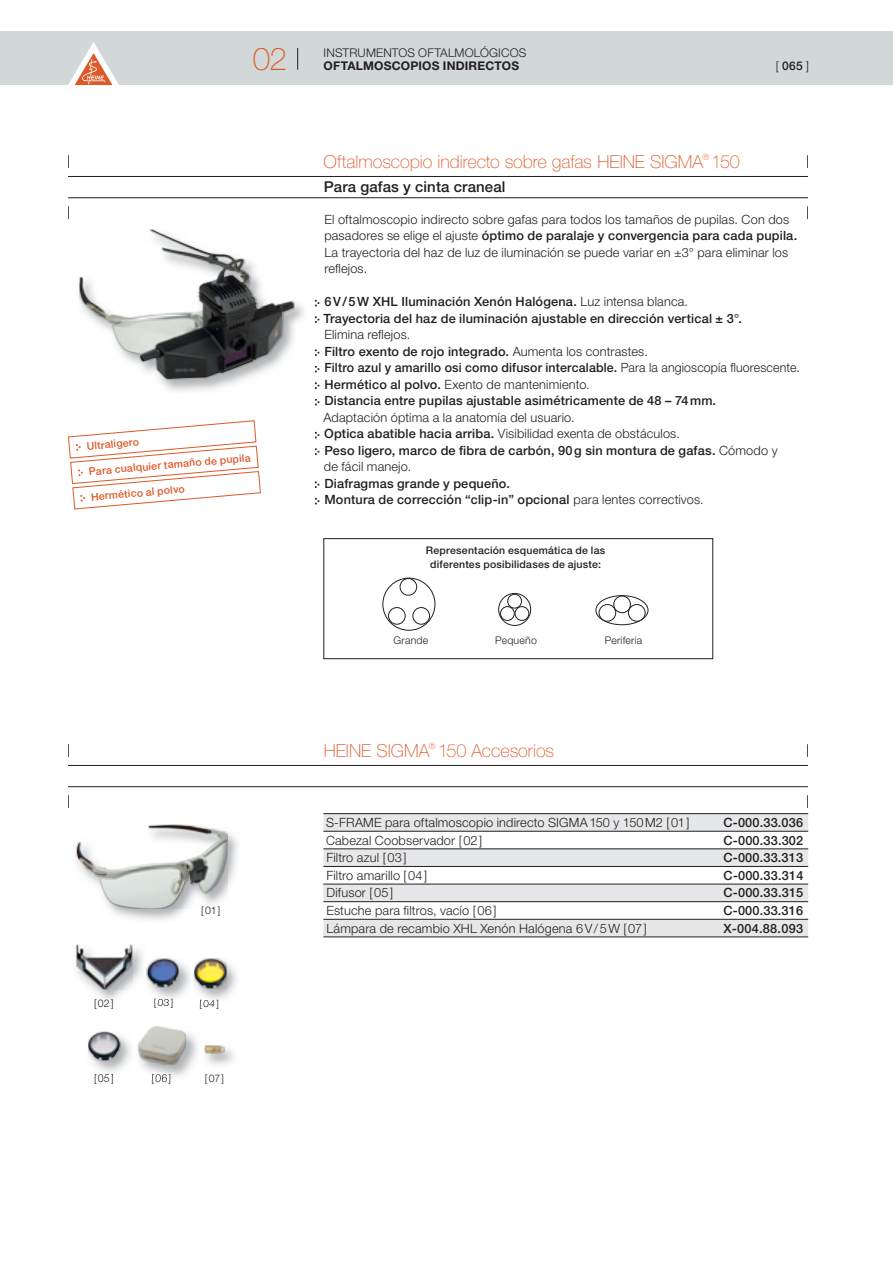
<style>
.page{position:relative;width:893px;height:1263px;background:#fff}
.page>*{position:absolute;margin:0;border:0;box-sizing:border-box;transform-origin:0 0}
.t1{font:100 31.5px "Helvetica Neue LT Std";color:#dd5928}
.t2{font:100 18px "Helvetica Neue LT Std";color:#dd5928}
.t3{font:500 15px "Helvetica Neue LT Std";letter-spacing:.01em;color:#231f20}
.t4{font:300 12.75px/16.5px "Helvetica Neue LT Std";letter-spacing:.01em;color:#231f20}
.t5{font:500 12.75px/16.5px "Helvetica Neue LT Std";letter-spacing:.015em;color:#231f20}
.t6{font:300 12px "Helvetica Neue LT Std";letter-spacing:.015em;color:#231f20}
.t7{font:700 12px "Helvetica Neue LT Std";letter-spacing:.02em;color:#231f20}
.t8{font:500 12px "Helvetica Neue LT Std";color:#231f20}
.t9{font:500 10.5px/13.5px "Helvetica Neue LT Std";letter-spacing:.02em;color:#231f20;text-align:center}
.t10{font:500 10.5px "Helvetica Neue LT Std";color:#dd5928}
.t11{font:300 10.5px "Helvetica Neue LT Std";letter-spacing:.02em;color:#231f20}
.s1{font-weight:300}
.s2{font-weight:500}
</style>
<div class="page">
<div style="left:0;top:32px;width:893px;height:53px;background:#d2d7d7"></div>
<svg style="left:297px;top:48px;width:1px;height:22px"></svg>
<svg style="left:68px;top:42px;width:51px;height:43px"></svg>
<img style="left:158px;top:301px;width:146px;height:91px">
<img style="left:79px;top:230px;width:215px;height:149px">
<img style="left:77px;top:825px;width:150px;height:84px">
<img style="left:206px;top:1046px;width:28px;height:19px">
<img style="left:205px;top:1045px;width:19px;height:9px">
<img style="left:76px;top:944px;width:67px;height:56px">
<img style="left:77px;top:945px;width:55px;height:44px">
<img style="left:142px;top:1026px;width:56px;height:53px">
<img style="left:149px;top:1074px;width:3px;height:5px">
<img style="left:152px;top:1074px;width:18px;height:5px">
<img style="left:138px;top:1043px;width:1px;height:13px">
<img style="left:139px;top:1027px;width:47px;height:38px">
<img style="left:92px;top:1036px;width:39px;height:36px">
<svg style="left:94px;top:1074px;width:19px;height:1px"></svg>
<img style="left:91px;top:1031px;width:29px;height:30px">
<img style="left:88px;top:1032px;width:32px;height:28px">
<img style="left:146px;top:962px;width:91px;height:41px">
<img style="left:154px;top:999px;width:18px;height:3px">
<img style="left:178px;top:962px;width:1px;height:25px">
<img style="left:147px;top:958px;width:31px;height:29px">
<img style="left:196px;top:1000px;width:4px;height:3px">
<img style="left:200px;top:1000px;width:18px;height:3px">
<img style="left:191px;top:962px;width:1px;height:40px">
<img style="left:194px;top:988px;width:33px;height:1px">
<img style="left:194px;top:958px;width:33px;height:30px">
<hr style="left:68px;top:176px;width:740px;height:1px;background:#231f20">
<hr style="left:68px;top:197px;width:740px;height:1px;background:#231f20">
<svg style="left:68px;top:155px;width:1px;height:13px"></svg>
<svg style="left:68px;top:206px;width:1px;height:13px"></svg>
<svg style="left:807px;top:155px;width:1px;height:13px"></svg>
<svg style="left:807px;top:206px;width:1px;height:13px"></svg>
<hr style="left:68px;top:765px;width:740px;height:1px;background:#231f20">
<hr style="left:68px;top:786px;width:740px;height:1px;background:#231f20">
<svg style="left:68px;top:744px;width:1px;height:13px"></svg>
<svg style="left:68px;top:795px;width:1px;height:13px"></svg>
<svg style="left:807px;top:744px;width:1px;height:13px"></svg>
<svg style="left:807px;top:795px;width:1px;height:13px"></svg>
<svg style="left:315px;top:300px;width:4px;height:6px"></svg>
<svg style="left:315px;top:316px;width:4px;height:7px"></svg>
<svg style="left:315px;top:349px;width:4px;height:7px"></svg>
<svg style="left:315px;top:366px;width:4px;height:6px"></svg>
<svg style="left:315px;top:382px;width:4px;height:7px"></svg>
<svg style="left:315px;top:399px;width:4px;height:6px"></svg>
<svg style="left:315px;top:432px;width:4px;height:6px"></svg>
<svg style="left:315px;top:448px;width:4px;height:7px"></svg>
<svg style="left:315px;top:481px;width:4px;height:7px"></svg>
<svg style="left:315px;top:498px;width:4px;height:6px"></svg>
<svg style="left:68px;top:420px;width:193px;height:90px"></svg>
<div style="left:400px;top:578px;width:17px;height:17px;border:1px solid #231f20;border-radius:50%"></div>
<div style="left:388px;top:607px;width:17px;height:17px;border:1px solid #231f20;border-radius:50%"></div>
<div style="left:413px;top:607px;width:17px;height:17px;border:1px solid #231f20;border-radius:50%"></div>
<svg style="left:499px;top:593px;width:32px;height:32px"></svg>
<div style="left:498px;top:593px;width:33px;height:33px;border:1px solid #231f20;border-radius:50%"></div>
<div style="left:500px;top:607px;width:14px;height:13px;background:#fff;border-radius:50%"></div>
<div style="left:500px;top:606px;width:15px;height:15px;border:1px solid #231f20;border-radius:50%"></div>
<div style="left:508px;top:594px;width:13px;height:14px;background:#fff;border-radius:50%"></div>
<div style="left:507px;top:594px;width:15px;height:14px;border:1px solid #231f20;border-radius:50%"></div>
<div style="left:515px;top:607px;width:14px;height:13px;background:#fff;border-radius:50%"></div>
<div style="left:515px;top:606px;width:14px;height:15px;border:1px solid #231f20;border-radius:50%"></div>
<svg style="left:596px;top:596px;width:52px;height:29px"></svg>
<div style="left:596px;top:595px;width:52px;height:30px;border:1px solid #231f20;border-radius:50%"></div>
<div style="left:599px;top:604px;width:17px;height:17px;background:#fff;border-radius:50%"></div>
<div style="left:599px;top:604px;width:17px;height:17px;border:1px solid #231f20;border-radius:50%"></div>
<div style="left:628px;top:604px;width:17px;height:17px;background:#fff;border-radius:50%"></div>
<div style="left:628px;top:604px;width:17px;height:17px;border:1px solid #231f20;border-radius:50%"></div>
<div style="left:614px;top:596px;width:16px;height:17px;background:#fff;border-radius:50%"></div>
<div style="left:613px;top:596px;width:18px;height:17px;border:1px solid #231f20;border-radius:50%"></div>
<div style="left:324px;top:538px;width:389px;height:121px;border:1px solid #231f20"></div>
<div style="left:383px;top:578px;width:52px;height:52px;border:1px solid #231f20;border-radius:50%"></div>
<svg style="left:323px;top:814px;width:485px;height:123px;fill:#e6e7e8"></svg>
<hr style="left:323px;top:813px;width:485px;height:1px;background:#231f20">
<hr style="left:323px;top:831px;width:485px;height:1px;background:#231f20">
<hr style="left:323px;top:848px;width:485px;height:1px;background:#231f20">
<hr style="left:323px;top:866px;width:485px;height:1px;background:#231f20">
<hr style="left:323px;top:884px;width:485px;height:1px;background:#231f20">
<hr style="left:323px;top:901px;width:485px;height:1px;background:#231f20">
<hr style="left:323px;top:919px;width:485px;height:1px;background:#231f20">
<hr style="left:323px;top:937px;width:485px;height:1px;background:#231f20">
<h1 class="t1" style="left:253px;top:47px;width:36px">02</h1>
<p class="t10" style="left:86px;top:442px;width:54px;rotate:-5deg">Ultraligero</p>
<p class="t10" style="left:89px;top:468px;width:164px;rotate:-5deg">Para cualquier tamaño de pupila</p>
<p class="t10" style="left:91px;top:493px;width:95px;rotate:-5deg">Hermético al polvo</p>
<p class="t6" style="left:324px;top:48px;width:204px">INSTRUMENTOS OFTALMOLÓGICOS</p>
<p class="t7" style="left:324px;top:61px;width:197px">OFTALMOSCOPIOS INDIRECTOS</p>
<p class="t8" style="left:776px;top:61px;width:35px"><span class="s1">[</span> 065 <span class="s1">]</span></p>
<h2 class="t2" style="left:324px;top:155px;width:418px">Oftalmoscopio indirecto sobre gafas HEINE SIGMA<sup>®</sup> 150</h2>
<p class="t3" style="left:324px;top:182px;width:183px">Para gafas y cinta craneal</p>
<p class="t4" style="left:324px;top:213px;width:474px">El oftalmoscopio indirecto sobre gafas para todos los tamaños de pupilas. Con dos pasadores se elige el ajuste <span class="s2">óptimo de paralaje y convergencia para cada pupila.<br></span>La trayectoria del haz de luz de iluminación se puede variar en ±3° para eliminar los reflejos.</p>
<p class="t5" style="left:323px;top:295px;width:420px">6 V / 5 W XHL Iluminación Xenón Halógena. <span class="s1">Luz intensa blanca.<br></span>Trayectoria del haz de iluminación ajustable en dirección vertical ± 3°.</p>
<p class="t5" style="left:324px;top:328px;width:477px"><span class="s1">Elimina reflejos.<br></span>Filtro exento de rojo integrado. <span class="s1">Aumenta los contrastes.<br></span>Filtro azul y amarillo osi como difusor intercalable. <span class="s1">Para la angioscopía fluorescente.<br></span>Hermético al polvo. <span class="s1">Exento de mantenimiento.<br></span>Distancia entre pupilas ajustable asimétricamente de 48 – 74 mm.</p>
<p class="t4" style="left:324px;top:411px;width:455px">Adaptación óptima a la anatomía del usuario.<br><span class="s2">Optica abatible hacia arriba.</span> Visibilidad exenta de obstáculos.<br><span class="s2">Peso ligero, marco de fibra de carbón, 90 g sin montura de gafas.</span> Cómodo y de fácil manejo.</p>
<p class="t5" style="left:324px;top:477px;width:381px">Diafragmas grande y pequeño.<br>Montura de corrección “clip-in” opcional <span class="s1">para lentes correctivos.</span></p>
<p class="t9" style="left:426px;top:545px;width:181px">Representación esquemática de las diferentes posibilidases de ajuste:</p>
<p class="t11" style="left:394px;top:637px;width:36px">Grande</p>
<p class="t11" style="left:495px;top:637px;width:43px">Pequeño</p>
<p class="t11" style="left:605px;top:637px;width:39px">Periferia</p>
<p class="t11" style="left:201px;top:907px;width:21px">[ 01 ]</p>
<p class="t11" style="left:94px;top:1000px;width:21px">[ 02 ]</p>
<p class="t11" style="left:154px;top:999px;width:21px">[ 03 ]</p>
<p class="t11" style="left:199px;top:1000px;width:21px">[ 04 ]</p>
<p class="t11" style="left:94px;top:1074px;width:21px">[ 05 ]</p>
<p class="t11" style="left:205px;top:1074px;width:21px">[ 07 ]</p>
<p class="t11" style="left:151px;top:1074px;width:21px">[ 06 ]</p>
<h2 class="t2" style="left:324px;top:744px;width:232px">HEINE SIGMA<sup>®</sup> 150 Accesorios</h2>
<p class="t4" style="left:326px;top:816px;width:365px">S-FRAME para oftalmoscopio indirecto SIGMA 150 y 150 M2 [ 01 ]</p>
<p class="t5" style="left:724px;top:816px;width:81px">C-000.33.036</p>
<p class="t4" style="left:326px;top:833px;width:158px">Cabezal Coobservador [ 02 ]</p>
<p class="t5" style="left:724px;top:833px;width:81px">C-000.33.302</p>
<p class="t4" style="left:326px;top:851px;width:82px">Filtro azul [ 03 ]</p>
<p class="t5" style="left:724px;top:851px;width:81px">C-000.33.313</p>
<p class="t4" style="left:326px;top:868px;width:102px">Filtro amarillo [ 04 ]</p>
<p class="t5" style="left:724px;top:868px;width:81px">C-000.33.314</p>
<p class="t4" style="left:326px;top:886px;width:68px">Difusor [ 05 ]</p>
<p class="t5" style="left:724px;top:886px;width:81px">C-000.33.315</p>
<p class="t4" style="left:326px;top:904px;width:172px">Estuche para filtros, vacío [ 06 ]</p>
<p class="t5" style="left:724px;top:904px;width:81px">C-000.33.316</p>
<p class="t4" style="left:326px;top:921px;width:322px">Lámpara de recambio XHL Xenón Halógena 6 V / 5 W [ 07 ]</p>
<p class="t5" style="left:723px;top:921px;width:81px">X-004.88.093</p>
</div>
